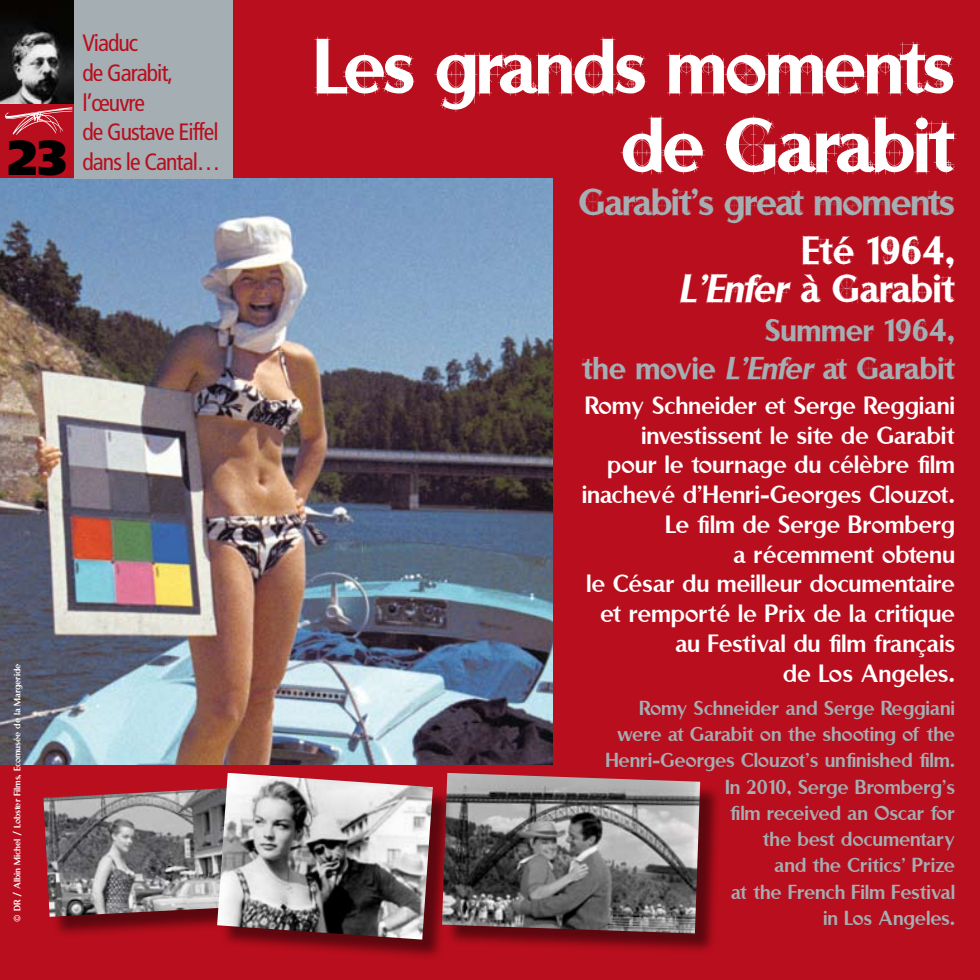
<style>
.page{position:relative;width:980px;height:980px;background:#b90e1d}
.page>*{position:absolute;margin:0;border:0;box-sizing:border-box;transform-origin:0 0}
.t1{font:85.75px/78.8px "Rubino Sans ICG Solid";letter-spacing:-.03em;color:#fff;text-align:right}
.t2{font:900 49px "Frutiger";color:#000}
.t3{font:43.75px/38.5px "Rubino Sans ICG Solid";letter-spacing:-.01em;color:#fff;text-align:right}
.t4{font:42px "Rubino Sans ICG Solid";letter-spacing:-.03em;color:#a4aeb3}
.t5{font:35px/38.5px "Rubino Sans ICG Solid";letter-spacing:-.01em;color:#a4aeb3;text-align:right}
.t6{font:28px/29.8px "Rubino Sans ICG Fill";letter-spacing:-.01em;color:#fff;text-align:right}
.t7{font:condensed 23.62px/29.8px "Frutiger";letter-spacing:-.04em;color:#b90e1d}
.t8{font:22.75px/26.2px "Rubino Sans ICG Fill";letter-spacing:-.01em;color:#a4aeb3;text-align:right}
.t9{font:10.5px "Rubino Sans ICG Fill";letter-spacing:-.01em;color:#fff}
.s1{font-style:italic}
</style>
<div class="page">
<img style="left:0;top:179px;width:552px;height:585px">
<img style="left:0;top:0;width:74px;height:104px">
<div style="left:74px;top:0;width:159px;height:179px;background:#a4aeb3"></div>
<svg style="left:5px;top:107px;width:67px;height:28px"></svg>
<div style="left:444px;top:775px;width:277px;height:179px;background:#000;opacity:.5"></div>
<img style="left:447px;top:773px;width:253px;height:160px">
<div style="left:46px;top:790px;width:224px;height:147px;background:#000;opacity:.5"></div>
<img style="left:43px;top:788px;width:174px;height:129px">
<div style="left:220px;top:775px;width:233px;height:185px;background:#000;opacity:.5"></div>
<img style="left:217px;top:773px;width:216px;height:166px">
<h2 class="t2" style="left:8px;top:128px;width:60px">23</h2>
<p class="t7" style="left:82px;top:28px;width:140px">Viaduc<br>de Garabit, l’œuvre<br>de Gustave Eiffel dans le Cantal…</p>
<p class="t9" style="left:12px;top:921px;width:259px;rotate:-90deg">© DR / Albin Michel / Lobster Films, Ecomusée de la Margeride</p>
<h1 class="t1" style="left:313px;top:25px;width:643px">Les grands moments de Garabit</h1>
<h3 class="t4" style="left:578px;top:179px;width:378px">Garabit’s great moments</h3>
<h3 class="t3" style="left:679px;top:230px;width:278px">Eté 1964,<br><span class="s1">L’Enfer</span> à Garabit</h3>
<p class="t5" style="left:582px;top:310px;width:375px">Summer 1964,<br>the movie <span class="s1">L’Enfer</span> at Garabit</p>
<p class="t6" style="left:582px;top:390px;width:375px">Romy Schneider et Serge Reggiani investissent le site de Garabit<br>pour le tournage du célèbre film inachevé d’Henri-Georges Clouzot.<br>Le film de Serge Bromberg<br>a récemment obtenu<br>le César du meilleur documentaire et remporté le Prix de la critique au Festival du film français<br>de Los Angeles.</p>
<p class="t8" style="left:605px;top:694px;width:351px">Romy Schneider and Serge Reggiani were at Garabit on the shooting of the<br>Henri-Georges Clouzot’s unfinished film.<br>In 2010, Serge Bromberg’s<br>film received an Oscar for<br>the best documentary<br>and the Critics’ Prize<br>at the French Film Festival<br>in Los Angeles.</p>
</div>
